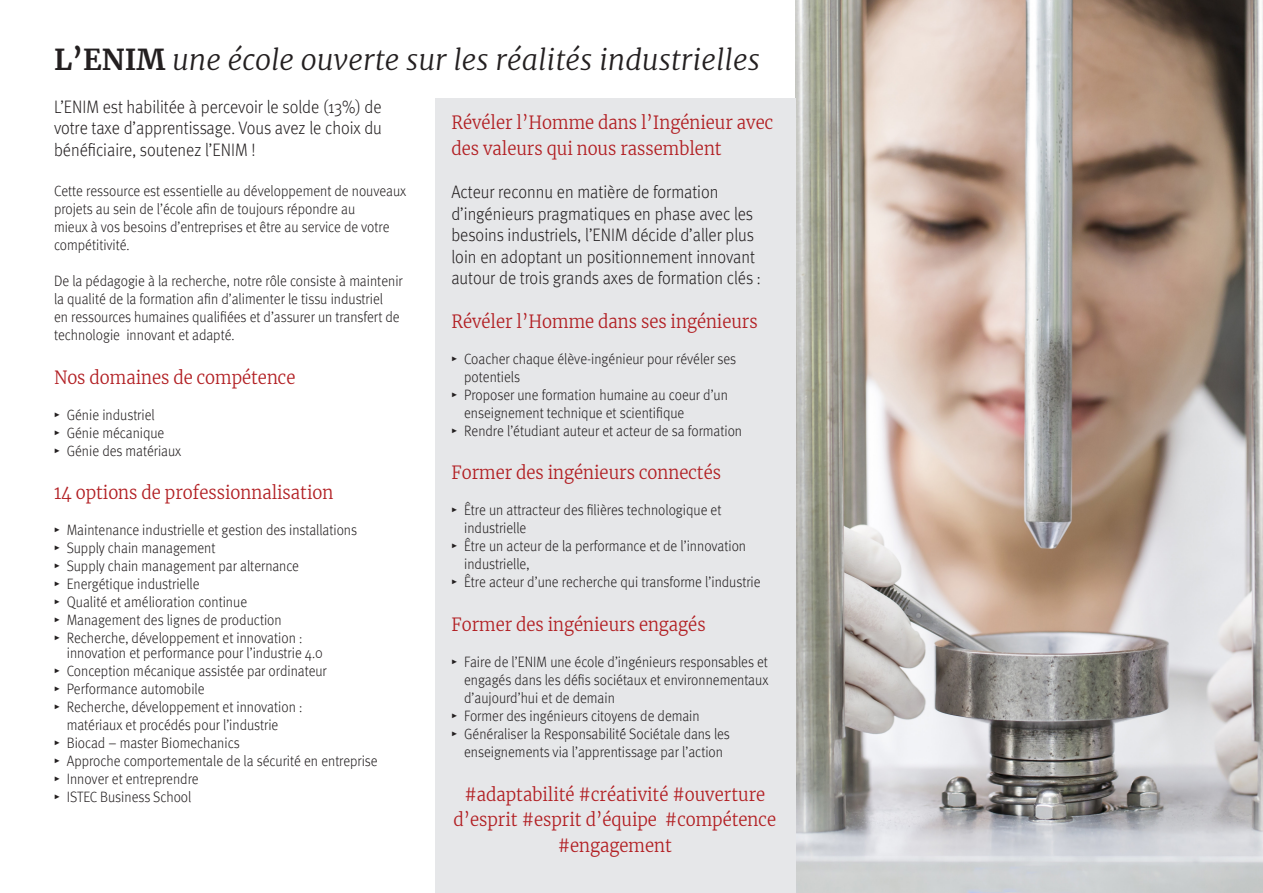
<style>
.page{position:relative;width:1263px;height:893px;background:#fff}
.page>*{position:absolute;margin:0;border:0;box-sizing:border-box;transform-origin:0 0}
.TITRE_PRINCIPAL{font:italic 300 28.5px "Merriweather";color:#231f20}
.TITRE_TEXTE{font:300 18px/25.5px "Merriweather";color:#b21f23;scale:.93 1}
.Chapeau_TEXTE{font:300 18px/21.6px "Meta Pro";color:#231f20;scale:.93 1}
.TEXTE{font:300 18px/21.6px "Meta Pro";color:#231f20;text-align:justify;scale:.93 1}
.TEXTE-2{font:300 15px/18px "Meta Pro";color:#231f20;scale:.93 1}
.s1{font-weight:700;font-style:normal}
</style>
<div class="page">
<img style="left:795px;top:0;width:468px;height:893px">
<div style="left:435px;top:99px;width:360px;height:794px;background:#e6e7e9"></div>
<p class="TITRE_PRINCIPAL" style="left:54px;top:39px;width:707px"><span class="s1">L’ENIM</span> une école ouverte sur les réalités industrielles</p>
<p class="TEXTE" style="left:54px;top:95px;width:354px">L’ENIM est habilitée à percevoir le solde (13%) de votre taxe d’apprentissage. Vous avez le choix du bénéficiaire, soutenez l’ENIM !</p>
<p class="TEXTE-2" style="left:54px;top:181px;width:380px">Cette ressource est essentielle au développement de nouveaux projets au sein de l’école afin de toujours répondre au<br>mieux à vos besoins d’entreprises et être au service de votre compétitivité.</p>
<p class="TEXTE-2" style="left:54px;top:271px;width:376px">De la pédagogie à la recherche, notre rôle consiste à maintenir la qualité de la formation afin d’alimenter le tissu industriel<br>en ressources humaines qualifiées et d’assurer un transfert de technologie innovant et adapté.</p>
<p class="TITRE_TEXTE" style="left:54px;top:364px;width:261px">Nos domaines de compétence</p>
<p class="TEXTE-2" style="left:54px;top:405px;width:110px">▸ Génie industriel</p>
<p class="TEXTE-2" style="left:54px;top:423px;width:120px">▸ Génie mécanique</p>
<p class="TEXTE-2" style="left:54px;top:441px;width:138px">▸ Génie des matériaux</p>
<p class="TITRE_TEXTE" style="left:54px;top:479px;width:302px">14 options de professionnalisation</p>
<p class="TEXTE-2" style="left:54px;top:520px;width:327px">▸ Maintenance industrielle et gestion des installations</p>
<p class="TEXTE-2" style="left:54px;top:538px;width:175px">▸ Supply chain management</p>
<p class="TEXTE-2" style="left:54px;top:556px;width:265px">▸ Supply chain management par alternance</p>
<p class="TEXTE-2" style="left:54px;top:574px;width:158px">▸ Energétique industrielle</p>
<p class="TEXTE-2" style="left:54px;top:592px;width:209px">▸ Qualité et amélioration continue</p>
<p class="TEXTE-2" style="left:54px;top:610px;width:246px">▸ Management des lignes de production</p>
<p class="TEXTE-2" style="left:67px;top:630px;width:277px;line-height:15px;text-indent:-13px">▸ Recherche, développement et innovation : innovation et performance pour l’industrie 4.0</p>
<p class="TEXTE-2" style="left:54px;top:661px;width:295px">▸ Conception mécanique assistée par ordinateur</p>
<p class="TEXTE-2" style="left:54px;top:679px;width:163px">▸ Performance automobile</p>
<p class="TEXTE-2" style="left:67px;top:697px;width:255px;text-indent:-13px">▸ Recherche, développement et innovation : matériaux et procédés pour l’industrie</p>
<p class="TEXTE-2" style="left:54px;top:733px;width:201px">▸ Biocad – master Biomechanics</p>
<p class="TEXTE-2" style="left:54px;top:751px;width:350px">▸ Approche comportementale de la sécurité en entreprise</p>
<p class="TEXTE-2" style="left:54px;top:769px;width:157px">▸ Innover et entreprendre</p>
<p class="TEXTE-2" style="left:54px;top:787px;width:149px">▸ ISTEC Business School</p>
<p class="TITRE_TEXTE" style="left:451px;top:110px;width:348px">Révéler l’Homme dans l’Ingénieur avec des valeurs qui nous rassemblent</p>
<p class="Chapeau_TEXTE" style="left:451px;top:180px;width:334px">Acteur reconnu en matière de formation d’ingénieurs pragmatiques en phase avec les besoins industriels, l’ENIM décide d’aller plus loin en adoptant un positionnement innovant autour de trois grands axes de formation clés :</p>
<p class="TITRE_TEXTE" style="left:451px;top:308px;width:331px">Révéler l’Homme dans ses ingénieurs</p>
<p class="TEXTE-2" style="left:464px;top:349px;width:294px;text-indent:-13px">▸ Coacher chaque élève-ingénieur pour révéler ses potentiels</p>
<p class="TEXTE-2" style="left:464px;top:385px;width:285px;text-indent:-13px">▸ Proposer une formation humaine au coeur d’un enseignement technique et scientifique</p>
<p class="TEXTE-2" style="left:451px;top:421px;width:314px">▸ Rendre l’étudiant auteur et acteur de sa formation</p>
<p class="TITRE_TEXTE" style="left:451px;top:460px;width:291px">Former des ingénieurs connectés</p>
<p class="TEXTE-2" style="left:464px;top:500px;width:278px;text-indent:-13px">▸ Être un attracteur des filières technologique et industrielle</p>
<p class="TEXTE-2" style="left:464px;top:536px;width:305px;text-indent:-13px">▸ Être un acteur de la performance et de l’innovation industrielle,</p>
<p class="TEXTE-2" style="left:451px;top:572px;width:334px">▸ Être acteur d’une recherche qui transforme l’industrie</p>
<p class="TITRE_TEXTE" style="left:451px;top:611px;width:275px">Former des ingénieurs engagés</p>
<p class="TEXTE-2" style="left:464px;top:652px;width:329px;text-align:justify;text-indent:-13px">▸ Faire de l’ENIM une école d’ingénieurs responsables et engagés dans les défis sociétaux et environnementaux d’aujourd’hui et de demain</p>
<p class="TEXTE-2" style="left:451px;top:706px;width:268px">▸ Former des ingénieurs citoyens de demain</p>
<p class="TEXTE-2" style="left:451px;top:724px;width:301px;text-align:center">▸ Généraliser la Responsabilité́ Sociétale dans les enseignements via l’apprentissage par l’action</p>
<p class="TITRE_TEXTE" style="left:453px;top:781px;width:348px;text-align:center">#adaptabilité #créativité #ouverture d’esprit #esprit d’équipe #compétence #engagement</p>
</div>
